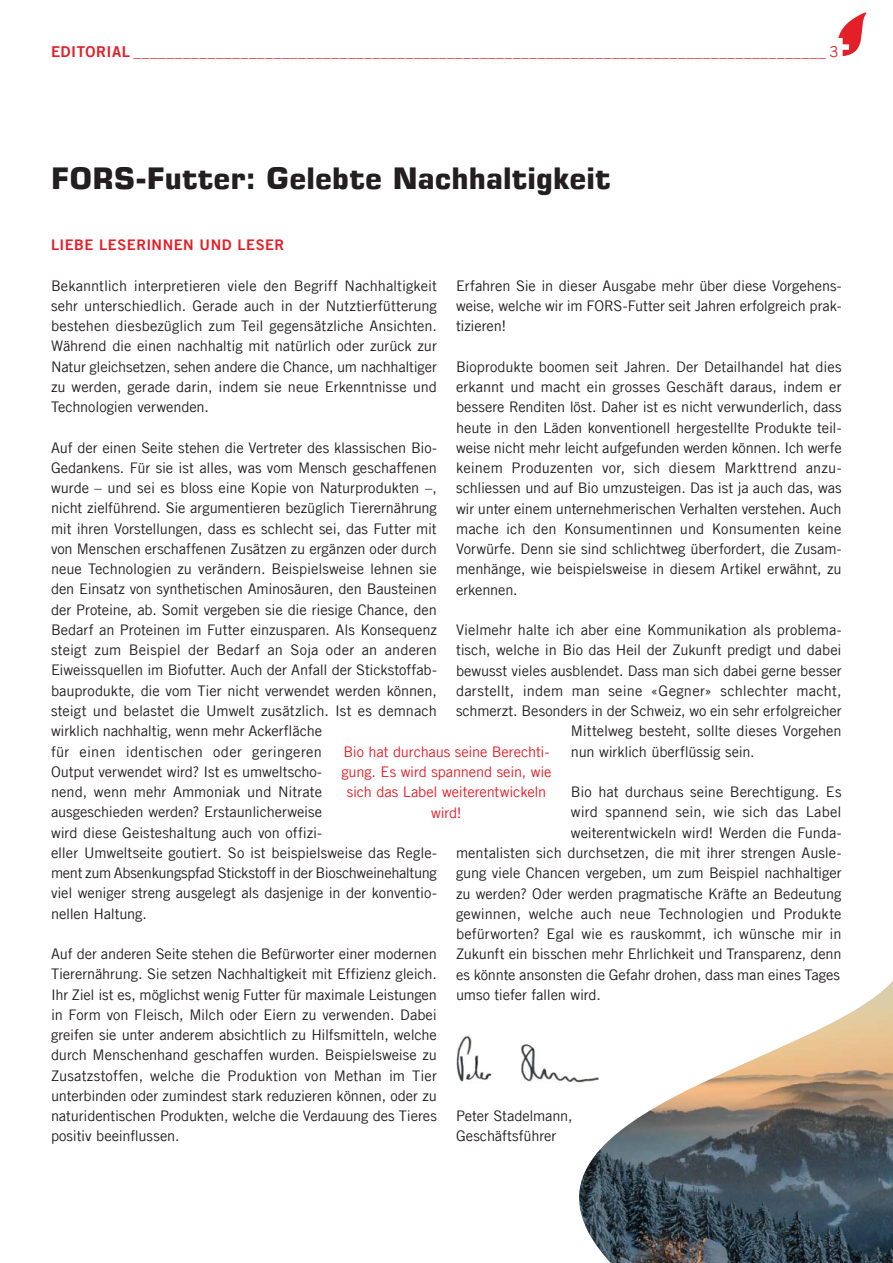
<style>
.page{position:relative;width:893px;height:1263px;background:#fff}
.page>*{position:absolute;margin:0;border:0;box-sizing:border-box;transform-origin:0 0}
.t1{font:700 30px "Eurostile LT";letter-spacing:.005em;color:#231f20}
.t2{font:15px "Trade Gothic LT Com";color:#e31f27}
.t3{font:14.7px/20.2px "Trade Gothic LT Com";letter-spacing:-.005em;color:#231f20;text-align:justify}
.t4{font:14.7px/20.2px "Trade Gothic LT Com";letter-spacing:-.01em;color:#e31f27;text-align:center}
.t5{font:14.7px "Trade Gothic LT Com";letter-spacing:.015em;color:#231f20}
.t6{font:14.7px "Trade Gothic LT Com Bd 2";letter-spacing:.03em;color:#e31f27}
.s1{font-family:"Trade Gothic LT Com Bd 2"}
</style>
<div class="page">
<svg style="left:838px;top:12px;width:29px;height:44px"></svg>
<img style="left:579px;top:981px;width:314px;height:282px">
<img style="left:456px;top:1031px;width:149px;height:58px">
<p class="t2" style="left:51px;top:43px;width:789px"><span class="s1">EDITORIAL</span> ____________________________________________________________________________________ 3</p>
<h1 class="t1" style="left:51px;top:160px;width:561px">FORS-Futter: Gelebte Nachhaltigkeit</h1>
<p class="t6" style="left:51px;top:236px;width:235px">LIEBE LESERINNEN UND LESER</p>
<p class="t3" style="left:51px;top:275px;width:387px">Bekanntlich interpretieren viele den Begriff Nachhaltigkeit sehr unterschiedlich. Gerade auch in der Nutztierfütterung bestehen diesbezüglich zum Teil gegensätzliche Ansichten.<br>Während die einen nachhaltig mit natürlich oder zurück zur Natur gleichsetzen, sehen andere die Chance, um nachhaltiger zu werden, gerade darin, indem sie neue Erkenntnisse und Technologien verwenden.</p>
<p class="t3" style="left:51px;top:437px;width:387px;text-align:left">Auf der einen Seite stehen die Vertreter des klassischen Bio-Gedankens. Für sie ist alles, was vom Mensch geschaffenen wurde – und sei es bloss eine Kopie von Naturprodukten –, nicht zielführend. Sie argumentieren bezüglich Tierernährung mit ihren Vorstellungen, dass es schlecht sei, das Futter mit von Menschen erschaffenen Zusätzen zu ergänzen oder durch neue Technologien zu verändern. Beispielsweise lehnen sie den Einsatz von synthetischen Aminosäuren, den Bausteinen der Proteine, ab. Somit vergeben sie die riesige Chance, den Bedarf an Proteinen im Futter einzusparen. Als Konsequenz steigt zum Beispiel der Bedarf an Soja oder an anderen Eiweissquellen im Biofutter. Auch der Anfall der Stickstoffab&shy;bauprodukte, die vom Tier nicht verwendet werden können, steigt und belastet die Umwelt zusätzlich. Ist es demnach wirklich nachhaltig, wenn mehr Ackerfläche<br>für einen identischen oder geringeren<br>Output verwendet wird? Ist es umweltscho-<br>nend, wenn mehr Ammoniak und Nitrate<br>ausgeschieden werden? Erstaunlicherweise<br>wird diese Geisteshaltung auch von offizi-<br>eller Umweltseite goutiert. So ist beispielsweise das Regle&shy;ment zum Absenkungspfad Stickstoff in der Bioschweinehaltung viel weniger streng ausgelegt als dasjenige in der konventio&shy;nellen Haltung.</p>
<p class="t3" style="left:51px;top:943px;width:387px">Auf der anderen Seite stehen die Befürworter einer modernen Tierernährung. Sie setzen Nachhaltigkeit mit Effizienz gleich.<br>Ihr Ziel ist es, möglichst wenig Futter für maximale Leistungen in Form von Fleisch, Milch oder Eiern zu verwenden. Dabei greifen sie unter anderem absichtlich zu Hilfsmitteln, welche durch Menschenhand geschaffen wurden. Beispielsweise zu Zusatzstoffen, welche die Produktion von Methan im Tier unterbinden oder zumindest stark reduzieren können, oder zu naturidentischen Produkten, welche die Verdauung des Tieres positiv beeinflussen.</p>
<p class="t3" style="left:456px;top:275px;width:387px">Erfahren Sie in dieser Ausgabe mehr über diese Vorgehens&shy;weise, welche wir im FORS-Futter seit Jahren erfolgreich prak&shy;tizieren!</p>
<p class="t3" style="left:456px;top:356px;width:387px">Bioprodukte boomen seit Jahren. Der Detailhandel hat dies erkannt und macht ein grosses Geschäft daraus, indem er bessere Renditen löst. Daher ist es nicht verwunderlich, dass heute in den Läden konventionell hergestellte Produkte teil&shy;weise nicht mehr leicht aufgefunden werden können. Ich werfe keinem Produzenten vor, sich diesem Markttrend anzu&shy;schliessen und auf Bio umzusteigen. Das ist ja auch das, was wir unter einem unternehmerischen Verhalten verstehen. Auch mache ich den Konsumentinnen und Konsumenten keine Vorwürfe. Denn sie sind schlichtweg überfordert, die Zusam&shy;menhänge, wie beispielsweise in diesem Artikel erwähnt, zu erkennen.</p>
<p class="t3" style="left:456px;top:620px;width:387px">Vielmehr halte ich aber eine Kommunikation als problema-</p>
<p class="t3" style="left:456px;top:640px;width:387px">tisch, welche in Bio das Heil der Zukunft predigt und dabei</p>
<p class="t3" style="left:456px;top:660px;width:387px">bewusst vieles ausblendet. Dass man sich dabei gerne besser</p>
<p class="t5" style="left:456px;top:682px;width:387px">darstellt, indem man seine «Gegner» schlechter macht,</p>
<p class="t3" style="left:456px;top:701px;width:387px">schmerzt. Besonders in der Schweiz, wo ein sehr erfolgreicher</p>
<p class="t3" style="left:571px;top:721px;width:272px">Mittelweg besteht, sollte dieses Vorgehen</p>
<p class="t3" style="left:571px;top:741px;width:185px">nun wirklich überflüssig sein.</p>
<p class="t3" style="left:571px;top:782px;width:272px">Bio hat durchaus seine Berechtigung. Es</p>
<p class="t3" style="left:571px;top:802px;width:272px">wird spannend sein, wie sich das Label</p>
<p class="t3" style="left:571px;top:822px;width:272px">weiterentwickeln wird! Werden die Funda-</p>
<p class="t3" style="left:456px;top:842px;width:387px">mentalisten sich durchsetzen, die mit ihrer strengen Ausle-</p>
<p class="t3" style="left:456px;top:863px;width:387px">gung viele Chancen vergeben, um zum Beispiel nachhaltiger</p>
<p class="t3" style="left:456px;top:883px;width:387px">zu werden? Oder werden pragmatische Kräfte an Bedeutung</p>
<p class="t3" style="left:456px;top:903px;width:387px">gewinnen, welche auch neue Technologien und Produkte</p>
<p class="t3" style="left:456px;top:923px;width:387px">befürworten? Egal wie es rauskommt, ich wünsche mir in</p>
<p class="t3" style="left:456px;top:944px;width:387px">Zukunft ein bisschen mehr Ehrlichkeit und Transparenz, denn</p>
<p class="t3" style="left:456px;top:964px;width:385px">es könnte ansonsten die Gefahr drohen, dass man eines Tages</p>
<p class="t3" style="left:456px;top:984px;width:146px">umso tiefer fallen wird.</p>
<p class="t4" style="left:341px;top:741px;width:212px">Bio hat durchaus seine Berechti&shy;gung. Es wird spannend sein, wie sich das Label weiterentwickeln wird!</p>
<p class="t3" style="left:456px;top:1105px;width:118px">Peter Stadelmann,<br>Geschäftsführer</p>
</div>
